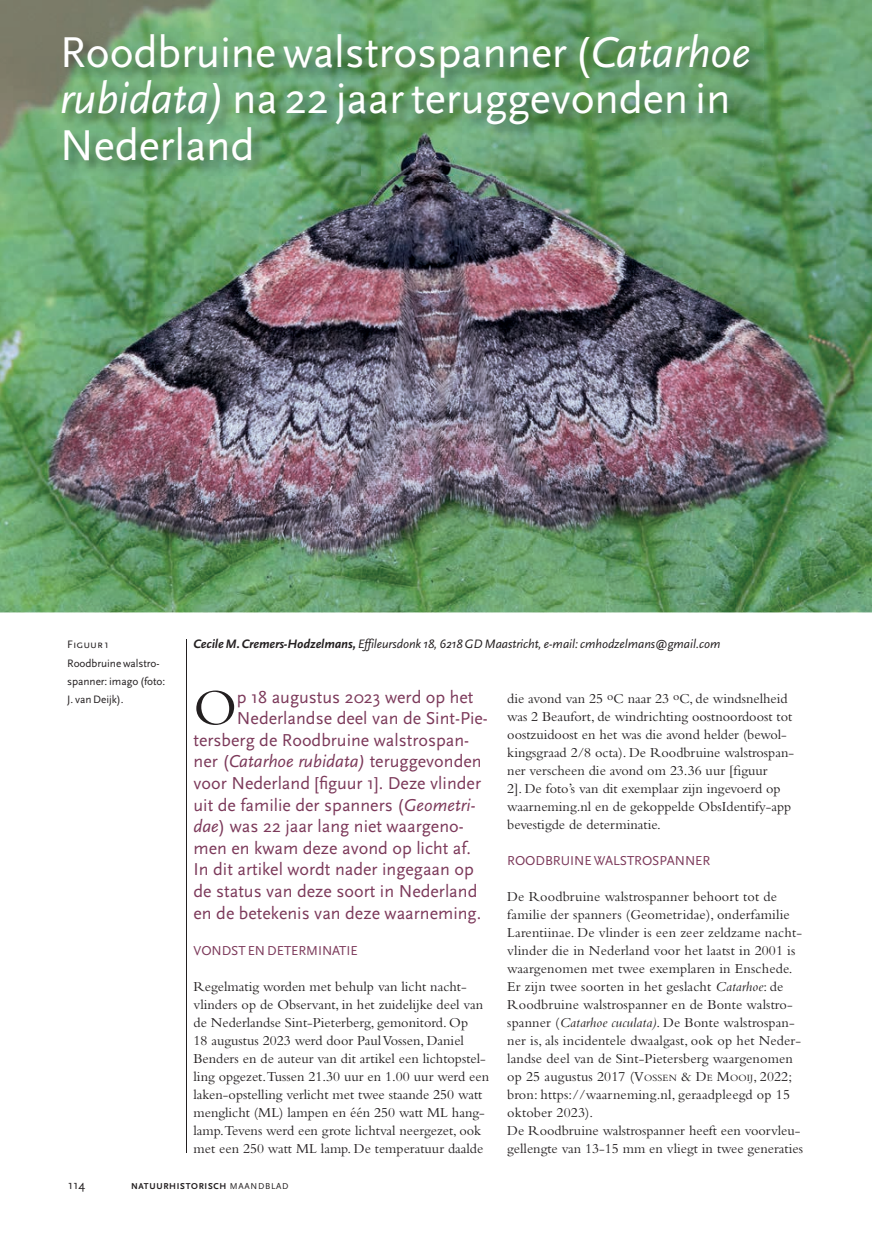
<style>
.page{position:relative;width:872px;height:1234px;background:#fff}
.page>*{position:absolute;margin:0;border:0;box-sizing:border-box;transform-origin:0 0}
.t1{font:52.8px "Bembo";color:#231f20}
.t2{font:45px/46.5px "Scala Sans";letter-spacing:-.005em;color:#fff}
.t3{font:18px "Scala Sans";color:#7c395a}
.t4{font:14.25px/18px "Bembo";color:#231f20}
.t5{font:13.5px "Scala Sans";letter-spacing:-.005em;color:#7c395a}
.t6{font:italic 12.75px "Scala Sans";letter-spacing:-.005em;color:#231f20}
.t7{font:12.75px "Scala Sans";color:#231f20}
.t8{font:11.25px/18px "Scala Sans";letter-spacing:-.005em;color:#231f20}
.t9{font:11.25px "Scala Sans Caps";letter-spacing:-.005em;color:#231f20}
.t10{font:700 8.85px "Scala Sans";letter-spacing:.08em;color:#231f20}
.s1{font-style:italic}
.s2{font-style:inherit}
.s3{font-weight:700}
.s4{font-size:10.05px}
.s5{font-weight:400}
</style>
<div class="page">
<hr style="left:186px;top:639px;width:1px;height:513px;background:#231f20">
<img style="left:0;top:0;width:872px;height:612px">
<img style="left:60px;top:33px;width:703px;height:142px">
<h2 class="t2" style="left:60px;top:30px;width:692px">Roodbruine walstrospanner (<span class="s1">Catarhoe rubidata)</span> na 22 jaar teruggevonden in<br>Nederland</h2>
<p class="t9" style="left:67px;top:638px;width:43px">Figuur <span class="s2">1</span></p>
<p class="t8" style="left:67px;top:654px;width:100px">Roodbru ine walstro&shy;spanner: imago (foto:<br>J. van Deijk).</p>
<p class="t6" style="left:193px;top:637px;width:528px"><span class="s3">Cecile M. Cremers-Hodzelmans,</span> Effileursdonk 18, 6218 GD Maastricht, e-mail: cmhodzelmans@gmail.com</p>
<h1 class="t1" style="left:193px;top:676px;width:45px">O</h1>
<p class="t3" style="left:237px;top:686px;width:238px">p 18 augustus 2023 werd op het</p>
<p class="t3" style="left:237px;top:708px;width:252px">Nederlandse deel van de Sint-Pie-</p>
<p class="t3" style="left:193px;top:730px;width:277px">tersberg de Roodbruine walstrospan-</p>
<p class="t3" style="left:193px;top:751px;width:290px">ner (<span class="s1">Catarhoe rubidata)</span> teruggevonden</p>
<p class="t3" style="left:193px;top:773px;width:289px">voor Nederland [figuur 1]. Deze vlinder</p>
<p class="t3" style="left:193px;top:794px;width:284px">uit de familie der spanners (<span class="s1">Geometri-</span></p>
<p class="t3" style="left:193px;top:816px;width:272px"><span class="s1">dae</span>) was 22 jaar lang niet waargeno-</p>
<p class="t3" style="left:193px;top:838px;width:279px">men en kwam deze avond op licht af.</p>
<p class="t3" style="left:193px;top:859px;width:282px">In dit artikel wordt nader ingegaan op</p>
<p class="t3" style="left:193px;top:881px;width:285px">de status van deze soort in Nederland</p>
<p class="t3" style="left:193px;top:902px;width:289px">en de betekenis van deze waarneming.</p>
<p class="t5" style="left:193px;top:942px;width:166px">VONDST EN DETERMINATIE</p>
<p class="t4" style="left:193px;top:976px;width:297px">Regelmatig worden met behulp van licht nacht&shy;vlinders op de Observant, in het zuidelijke deel van de Nederlandse Sint-Pieterberg, gemonitord. Op<br>18 augustus 2023 werd door Paul Vossen, Daniel Benders en de auteur van dit artikel een lichtopstel&shy;ling opgezet.Tussen 21.30 uur en 1.00 uur werd een laken-opstelling verlicht met twee staande 250 watt menglicht (ML) lampen en één 250 watt ML hang&shy;lamp.Tevens werd een grote lichtval neergezet, ook met een 250 watt ML lamp. De temperatuur daalde</p>
<p class="t4" style="left:507px;top:688px;width:288px">die avond van 25 <sup>o</sup>C naar 23 <sup>o</sup>C, de windsnelheid was 2 Beaufort, de windrichting oostnoordoost tot oostzuidoost en het was die avond helder (bewol&shy;kingsgraad 2/8 octa). De Roodbruine walstrospan&shy;ner verscheen die avond om 23.36 uur [figuur<br>2]. De foto’s van dit exemplaar zijn ingevoerd op waarneming.nl en de gekoppelde ObsIdentify-app bevestigde de determinatie.</p>
<p class="t5" style="left:507px;top:852px;width:204px">ROODBRUINE WALSTROSPANNER</p>
<p class="t4" style="left:507px;top:886px;width:297px">De Roodbruine walstrospanner behoort tot de familie der spanners (Geometridae), onderfamilie Larentiinae. De vlinder is een zeer zeldzame nacht&shy;vlinder die in Nederland voor het laatst in 2001 is waargenomen met twee exemplaren in Enschede.<br>Er zijn twee soorten in het geslacht <span class="s1">Catarhoe</span>: de Roodbruine walstrospanner en de Bonte walstro&shy;spanner (<span class="s1">Catarhoe cuculata)</span>. De Bonte walstrospan&shy;ner is, als incidentele dwaalgast, ook op het Neder&shy;landse deel van de Sint-Pietersberg waargenomen op 25 augustus 2017 (<span class="s2">V</span><span class="s4">OSSEN</span> <span class="s2">&amp; D</span><span class="s4">E</span> <span class="s2">M</span><span class="s4">OOIJ</span><span class="s2">, 2022</span>; bron: https://waarneming.nl, geraadpleegd op 15 oktober 2023).<br>De Roodbruine walstrospanner heeft een voorvleu&shy;gellengte van 13-15 mm en vliegt in twee generaties</p>
<p class="t7" style="left:68px;top:1177px;width:19px">114</p>
<p class="t10" style="left:131px;top:1180px;width:159px">NATUURHISTORISCH <span class="s5">MAANDBLAD</span></p>
</div>
